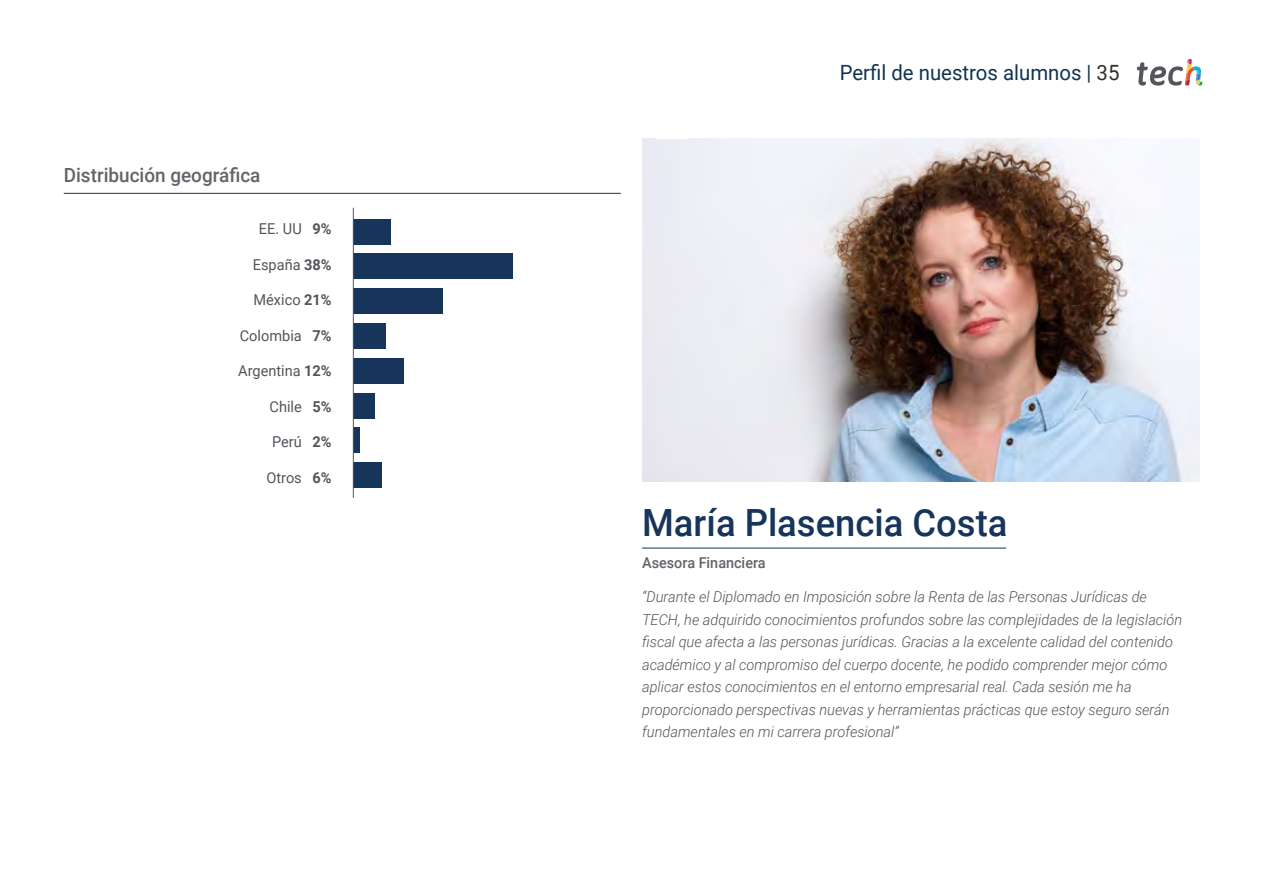
<style>
.page{position:relative;width:1263px;height:893px;background:#fff}
.page>*{position:absolute;margin:0;border:0;box-sizing:border-box;transform-origin:0 0}
.t1{font:500 37.5px "Roboto";color:#17355b}
.t2{font:21px "Roboto";color:#123352}
.t3{font:500 19.5px "Roboto";color:#61646a}
.t4{font:italic 300 15px/22.5px "Roboto";color:#52555b}
.t5{font:15px "Roboto";color:#52555b}
.t6{font:500 15px "Roboto";color:#61646a;scale:.96 1}
.s1{font-weight:700}
.s2{color:#312e20}
</style>
<div class="page">
<hr style="left:642px;top:548px;width:364px;height:1px;background:#123352">
<img style="left:642px;top:138px;width:557px;height:343px">
<hr style="left:64px;top:193px;width:557px;height:1px;background:#17355b">
<div style="left:353px;top:219px;width:37px;height:25px;background:#17355b"></div>
<div style="left:353px;top:358px;width:51px;height:26px;background:#17355b"></div>
<div style="left:353px;top:254px;width:159px;height:25px;background:#17355b"></div>
<div style="left:353px;top:393px;width:22px;height:25px;background:#17355b"></div>
<div style="left:353px;top:288px;width:90px;height:26px;background:#17355b"></div>
<div style="left:353px;top:428px;width:6px;height:25px;background:#17355b"></div>
<div style="left:353px;top:323px;width:33px;height:26px;background:#17355b"></div>
<div style="left:353px;top:462px;width:29px;height:26px;background:#17355b"></div>
<hr style="left:353px;top:208px;width:1px;height:290px;background:#52555b">
<svg style="left:1137px;top:59px;width:65px;height:27px"></svg>
<h3 class="t3" style="left:64px;top:161px;width:198px">Distribución geográfica</h3>
<p class="t5" style="left:259px;top:218px;width:74px">EE. UU <span class="s1">9%</span></p>
<p class="t5" style="left:253px;top:254px;width:80px">España <span class="s1">38%</span></p>
<p class="t5" style="left:254px;top:289px;width:80px">México <span class="s1">21%</span></p>
<p class="t5" style="left:240px;top:325px;width:93px">Colombia <span class="s1">7%</span></p>
<p class="t5" style="left:238px;top:360px;width:95px">Argentina <span class="s1">12%</span></p>
<p class="t5" style="left:270px;top:396px;width:64px">Chile <span class="s1">5%</span></p>
<p class="t5" style="left:272px;top:431px;width:61px">Perú <span class="s1">2%</span></p>
<p class="t5" style="left:266px;top:467px;width:67px">Otros <span class="s1">6%</span></p>
<h2 class="t2" style="left:840px;top:57px;width:281px">Perfil de nuestros alumnos | <span class="s2">35</span></h2>
<h1 class="t1" style="left:642px;top:496px;width:367px">María Plasencia Costa</h1>
<p class="t6" style="left:642px;top:552px;width:130px">Asesora Financiera</p>
<p class="t4" style="left:642px;top:585px;width:542px">“Durante el Diplomado en Imposición sobre la Renta de las Personas Jurídicas de TECH, he adquirido conocimientos profundos sobre las complejidades de la legislación fiscal que afecta a las personas jurídicas. Gracias a la excelente calidad del contenido académico y al compromiso del cuerpo docente, he podido comprender mejor cómo aplicar estos conocimientos en el entorno empresarial real. Cada sesión me ha proporcionado perspectivas nuevas y herramientas prácticas que estoy seguro serán fundamentales en mi carrera profesional”</p>
</div>
